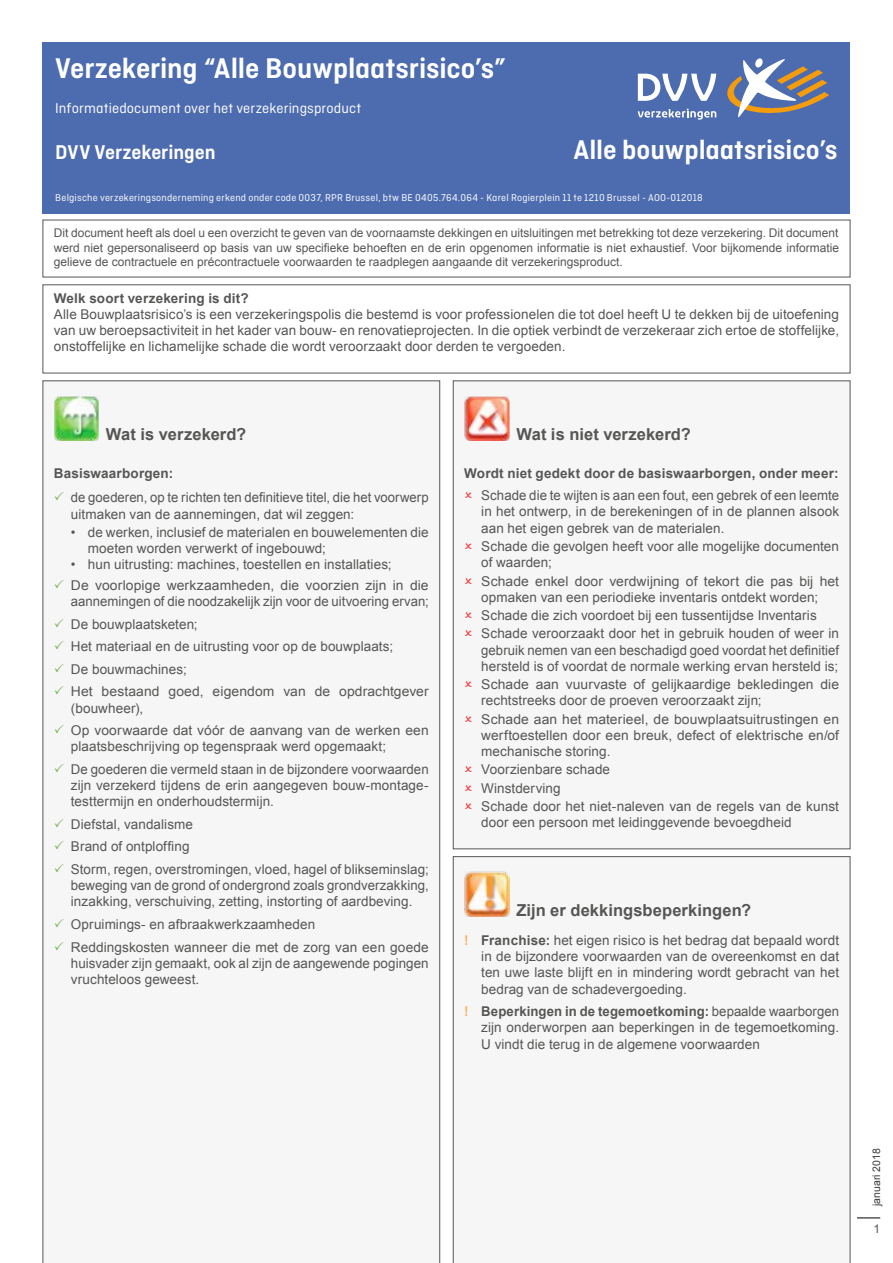
<style>
.page{position:relative;width:893px;height:1263px;background:#fff}
.page>*{position:absolute;margin:0;border:0;box-sizing:border-box;transform-origin:0 0}
.t1{font:600 30px "Ciutadella";letter-spacing:-.005em;color:#fff}
.t2{font:600 28.5px "Ciutadella";letter-spacing:-.005em;color:#fff}
.t3{font:600 21px "Ciutadella";letter-spacing:-.005em;color:#fff}
.t4{font:700 16.5px "Arial";letter-spacing:.005em;color:#565655}
.t5{font:15px "Ciutadella";letter-spacing:.01em;color:#fff}
.t6{font:13.5px/16.2px "Arial";letter-spacing:.005em;color:#565655}
.t7{font:700 13.5px "Arial";letter-spacing:.015em;color:#565655}
.t8{font:12px/14.4px "Arial";color:#565655;text-align:justify}
.t9{font:10.5px "Ciutadella";letter-spacing:.02em;color:#fff}
.t10{font:10.5px "Arial";color:#3a3a39}
.s1{font-weight:700;color:#ffb46c}
.s2{font-weight:700}
</style>
<div class="page">
<svg style="left:857px;top:1217px;width:23px;height:1px"></svg>
<div style="left:43px;top:43px;width:807px;height:171px;background:#4d6caf"></div>
<svg style="left:727px;top:58px;width:102px;height:60px"></svg>
<svg style="left:638px;top:74px;width:78px;height:27px"></svg>
<svg style="left:638px;top:109px;width:78px;height:11px"></svg>
<div style="left:43px;top:284px;width:807px;height:89px;border:1px solid #565655"></div>
<div style="left:43px;top:380px;width:397px;height:883px;background:#f6f6f6"></div>
<img style="left:54px;top:396px;width:45px;height:45px">
<div style="left:453px;top:381px;width:397px;height:468px;background:#f6f6f6"></div>
<img style="left:465px;top:396px;width:44px;height:45px">
<div style="left:453px;top:856px;width:397px;height:407px;background:#f6f6f6"></div>
<img style="left:465px;top:872px;width:44px;height:44px">
<svg style="left:55px;top:492px;width:9px;height:9px"></svg>
<svg style="left:55px;top:579px;width:9px;height:9px"></svg>
<svg style="left:55px;top:618px;width:9px;height:9px"></svg>
<svg style="left:55px;top:641px;width:9px;height:8px"></svg>
<svg style="left:55px;top:663px;width:9px;height:9px"></svg>
<svg style="left:55px;top:686px;width:9px;height:8px"></svg>
<svg style="left:55px;top:725px;width:9px;height:8px"></svg>
<svg style="left:55px;top:763px;width:9px;height:9px"></svg>
<svg style="left:55px;top:818px;width:9px;height:9px"></svg>
<svg style="left:55px;top:841px;width:9px;height:9px"></svg>
<svg style="left:55px;top:863px;width:9px;height:9px"></svg>
<svg style="left:55px;top:918px;width:9px;height:9px"></svg>
<svg style="left:55px;top:941px;width:9px;height:9px"></svg>
<h1 class="t1" style="left:55px;top:51px;width:452px">Verzekering “Alle Bouwplaatsrisico’s”</h1>
<p class="t5" style="left:55px;top:100px;width:307px">Informatiedocument over het verzekeringsproduct</p>
<h3 class="t3" style="left:55px;top:140px;width:162px">DVV Verzekeringen</h3>
<h2 class="t2" style="left:573px;top:133px;width:266px">Alle bouwplaatsrisico’s</h2>
<p class="t9" style="left:55px;top:192px;width:649px">Belgische verzekeringsonderneming erkend onder code 0037, RPR Brussel, btw BE 0405.764.064 - Karel Rogierplein 11 te 1210 Brussel - AOO-012018</p>
<p class="t8" style="left:54px;top:226px;width:787px">Dit document heeft als doel u een overzicht te geven van de voornaamste dekkingen en uitsluitingen met betrekking tot deze verzekering. Dit document werd niet gepersonaliseerd op basis van uw specifieke behoeften en de erin opgenomen informatie is niet exhaustief. Voor bijkomende informatie gelieve de contractuele en précontractuele voorwaarden te raadplegen aangaande dit verzekeringsproduct.</p>
<p class="t7" style="left:54px;top:289px;width:196px">Welk soort verzekering is dit?</p>
<p class="t6" style="left:54px;top:306px;width:787px;text-align:justify">Alle Bouwplaatsrisico’s is een verzekeringspolis die bestemd is voor professionelen die tot doel heeft U te dekken bij de uitoefening van uw beroepsactiviteit in het kader van bouw- en renovatieprojecten. In die optiek verbindt de verzekeraar zich ertoe de stoffelijke, onstoffelijke en lichamelijke schade die wordt veroorzaakt door derden te vergoeden.</p>
<p class="t4" style="left:106px;top:424px;width:142px">Wat is verzekerd?</p>
<p class="t7" style="left:54px;top:464px;width:121px">Basiswaarborgen:</p>
<p class="t6" style="left:71px;top:490px;width:359px">de goederen, op te richten ten definitieve titel, die het voorwerp uitmaken van de aannemingen, dat wil zeggen:</p>
<p class="t6" style="left:88px;top:524px;width:342px;text-indent:-17px">• de werken, inclusief de materialen en bouwelementen die moeten worden verwerkt of ingebouwd;</p>
<p class="t6" style="left:71px;top:554px;width:359px;line-height:20.4px">• hun uitrusting: machines, toestellen en installaties;<br>De voorlopige werkzaamheden, die voorzien zijn in die</p>
<p class="t6" style="left:71px;top:590px;width:359px;line-height:22.6px">aannemingen of die noodzakelijk zijn voor de uitvoering ervan; De bouwplaatsketen;<br>Het materiaal en de uitrusting voor op de bouwplaats;<br>De bouwmachines;<br>Het bestaand goed, eigendom van de opdrachtgever</p>
<p class="t6" style="left:71px;top:696px;width:359px;line-height:22.6px">(bouwheer),<br>Op voorwaarde dat vóór de aanvang van de werken een</p>
<p class="t6" style="left:71px;top:735px;width:359px;line-height:22.6px">plaatsbeschrijving op tegenspraak werd opgemaakt;<br>De goederen die vermeld staan in de bijzondere voorwaarden</p>
<p class="t6" style="left:71px;top:777px;width:359px">zijn verzekerd tijdens de erin aangegeven bouw-montage&shy;testtermijn en onderhoudstermijn.</p>
<p class="t6" style="left:71px;top:813px;width:359px;line-height:22.6px">Diefstal, vandalisme<br>Brand of ontploffing<br>Storm, regen, overstromingen, vloed, hagel of blikseminslag;</p>
<p class="t6" style="left:71px;top:877px;width:359px">beweging van de grond of ondergrond zoals grondverzakking, inzakking, verschuiving, zetting, instorting of aardbeving.</p>
<p class="t6" style="left:71px;top:913px;width:359px;line-height:22.6px">Opruimings- en afbraakwerkzaamheden<br>Reddingskosten wanneer die met de zorg van een goede</p>
<p class="t6" style="left:71px;top:955px;width:359px">huisvader zijn gemaakt, ook al zijn de aangewende pogingen vruchteloos geweest.</p>
<p class="t4" style="left:516px;top:424px;width:176px">Wat is niet verzekerd?</p>
<p class="t7" style="left:464px;top:464px;width:376px">Wordt niet gedekt door de basiswaarborgen, onder meer:</p>
<p class="t6" style="left:481px;top:488px;width:359px;text-align:justify">Schade die te wijten is aan een fout, een gebrek of een leemte in het ontwerp, in de berekeningen of in de plannen alsook aan het eigen gebrek van de materialen.</p>
<p class="t6" style="left:481px;top:538px;width:359px">Schade die gevolgen heeft voor alle mogelijke documenten of waarden;</p>
<p class="t6" style="left:481px;top:573px;width:359px">Schade enkel door verdwijning of tekort die pas bij het opmaken van een periodieke inventaris ontdekt worden;</p>
<p class="t6" style="left:481px;top:606px;width:359px;line-height:18.3px">Schade die zich voordoet bij een tussentijdse Inventaris<br>Schade veroorzaakt door het in gebruik houden of weer in</p>
<p class="t6" style="left:481px;top:642px;width:359px">gebruik nemen van een beschadigd goed voordat het definitief hersteld is of voordat de normale werking ervan hersteld is;</p>
<p class="t6" style="left:481px;top:676px;width:359px">Schade aan vuurvaste of gelijkaardige bekledingen die rechtstreeks door de proeven veroorzaakt zijn;</p>
<p class="t6" style="left:481px;top:711px;width:359px;text-align:justify">Schade aan het materieel, de bouwplaatsuitrustingen en werftoestellen door een breuk, defect of elektrische en/of mechanische storing.</p>
<p class="t6" style="left:481px;top:761px;width:359px;line-height:18.3px">Voorzienbare schade<br>Winstderving<br>Schade door het niet-naleven van de regels van de kunst</p>
<p class="t6" style="left:481px;top:814px;width:312px">door een persoon met leidinggevende bevoegdheid</p>
<p class="t4" style="left:516px;top:899px;width:236px">Zijn er dekkingsbeperkingen?</p>
<p class="t6" style="left:481px;top:932px;width:359px;text-align:justify;text-indent:-17px"><span class="s1">!</span> <span class="s2">Franchise:</span> het eigen risico is het bedrag dat bepaald wordt in de bijzondere voorwaarden van de overeenkomst en dat ten uwe laste blijft en in mindering wordt gebracht van het bedrag van de schadevergoeding.</p>
<p class="t6" style="left:481px;top:1003px;width:359px;text-align:justify;text-indent:-17px"><span class="s1">!</span> <span class="s2">Beperkingen in de tegemoetkoming:</span> bepaalde waarborgen zijn onderworpen aan beperkingen in de tegemoetkoming.<br>U vindt die terug in de algemene voorwaarden</p>
<p class="t10" style="left:870px;top:1206px;width:59px;rotate:-90deg">januari 2018</p>
<p class="t8" style="left:873px;top:1222px;width:8px">1</p>
</div>
